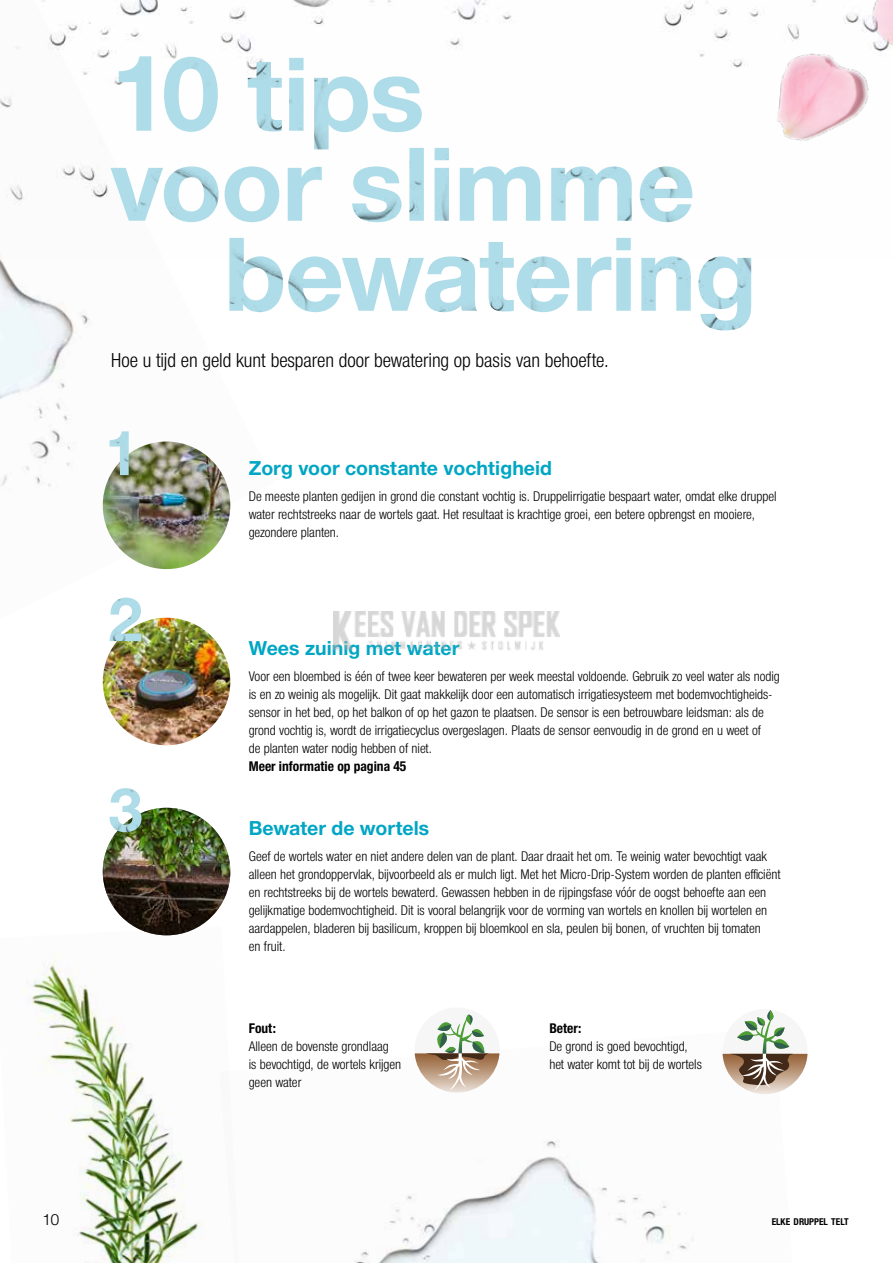
<style>
.page{position:relative;width:893px;height:1263px;background:#fff}
.page>*{position:absolute;margin:0;border:0;box-sizing:border-box;transform-origin:0 0}
.t1{font:700 19.5px "Gardena Sans";color:#00a6c4}
.t2{font:19.5px "Gardena Sans Cond";color:#000}
.t3{font:15px "Gardena Sans";color:#000}
.t4{font:13.5px/18px "Gardena Sans Cond";color:#000}
.t5{font:700 13.5px "Gardena Sans Cond";color:#000}
.t6{font:700 9.45px "Gardena Sans Cond";color:#000}
</style>
<div class="page">
<img style="left:355px;top:1053px;width:338px;height:210px">
<img style="left:0;top:259px;width:231px;height:371px">
<img style="left:29px;top:926px;width:173px;height:337px">
<img style="left:0;top:0;width:756px;height:259px">
<img style="left:756px;top:0;width:137px;height:141px">
<img style="left:103px;top:618px;width:127px;height:127px;border-radius:64px">
<img style="left:110px;top:597px;width:31px;height:44px">
<img style="left:103px;top:441px;width:127px;height:128px;border-radius:64px">
<img style="left:110px;top:431px;width:19px;height:44px">
<div style="left:415px;top:1007px;width:85px;height:85px;background:#f6f6f6;border-radius:50%"></div>
<svg style="left:415px;top:1014px;width:84px;height:78px"></svg>
<svg style="left:723px;top:1010px;width:84px;height:84px"></svg>
<img style="left:103px;top:808px;width:127px;height:127px;border-radius:64px">
<img style="left:110px;top:788px;width:32px;height:44px">
<img style="left:229px;top:238px;width:522px;height:92px">
<svg style="left:111px;top:56px;width:581px;height:166px"></svg>
<img style="left:119px;top:56px;width:303px;height:93px">
<img style="left:334px;top:612px;width:225px;height:38px">
<h1 class="t2" style="left:111px;top:345px;width:499px">Hoe u tijd en geld kunt besparen door bewatering op basis van behoefte.</h1>
<h1 class="t1" style="left:249px;top:453px;width:305px">Zorg voor constante vochtigheid</h1>
<p class="t4" style="left:249px;top:487px;width:529px">De meeste planten gedijen in grond die constant vochtig is. Druppelirrigatie bespaart water, omdat elke druppel water rechtstreeks naar de wortels gaat. Het resultaat is krachtige groei, een betere opbrengst en mooiere, gezondere planten.</p>
<h1 class="t1" style="left:249px;top:633px;width:212px">Wees zuinig met water</h1>
<p class="t4" style="left:249px;top:667px;width:533px">Voor een bloembed is één of twee keer bewateren per week meestal voldoende. Gebruik zo veel water als nodig is en zo weinig als mogelijk. Dit gaat makkelijk door een automatisch irrigatiesysteem met bodemvochtigheids&shy;sensor in het bed, op het balkon of op het gazon te plaatsen. De sensor is een betrouwbare leidsman: als de grond vochtig is, wordt de irrigatiecyclus overgeslagen. Plaats de sensor eenvoudig in de grond en u weet of<br>de planten water nodig hebben of niet.</p>
<p class="t5" style="left:249px;top:757px;width:159px">Meer informatie op pagina 45</p>
<h1 class="t1" style="left:249px;top:813px;width:182px">Bewater de wortels</h1>
<p class="t4" style="left:249px;top:847px;width:533px">Geef de wortels water en niet andere delen van de plant. Daar draait het om. Te weinig water bevochtigt vaak alleen het grondoppervlak, bijvoorbeeld als er mulch ligt. Met het Micro-Drip-System worden de planten efficiënt en rechtstreeks bij de wortels bewaterd. Gewassen hebben in de rijpingsfase vóór de oogst behoefte aan een gelijkmatige bodemvochtigheid. Dit is vooral belangrijk voor de vorming van wortels en knollen bij wortelen en aardappelen, bladeren bij basilicum, kroppen bij bloemkool en sla, peulen bij bonen, of vruchten bij tomaten<br>en fruit.</p>
<p class="t5" style="left:249px;top:1018px;width:29px">Fout:</p>
<p class="t4" style="left:249px;top:1036px;width:154px">Alleen de bovenste grondlaag<br>is bevochtigd, de wortels krijgen geen water</p>
<p class="t5" style="left:549px;top:1018px;width:33px">Beter:</p>
<p class="t4" style="left:549px;top:1036px;width:154px">De grond is goed bevochtigd, het water komt tot bij de wortels</p>
<p class="t3" style="left:43px;top:1209px;width:18px">10</p>
<p class="t6" style="left:772px;top:1215px;width:79px">ELKE DRUPPEL TELT</p>
</div>
